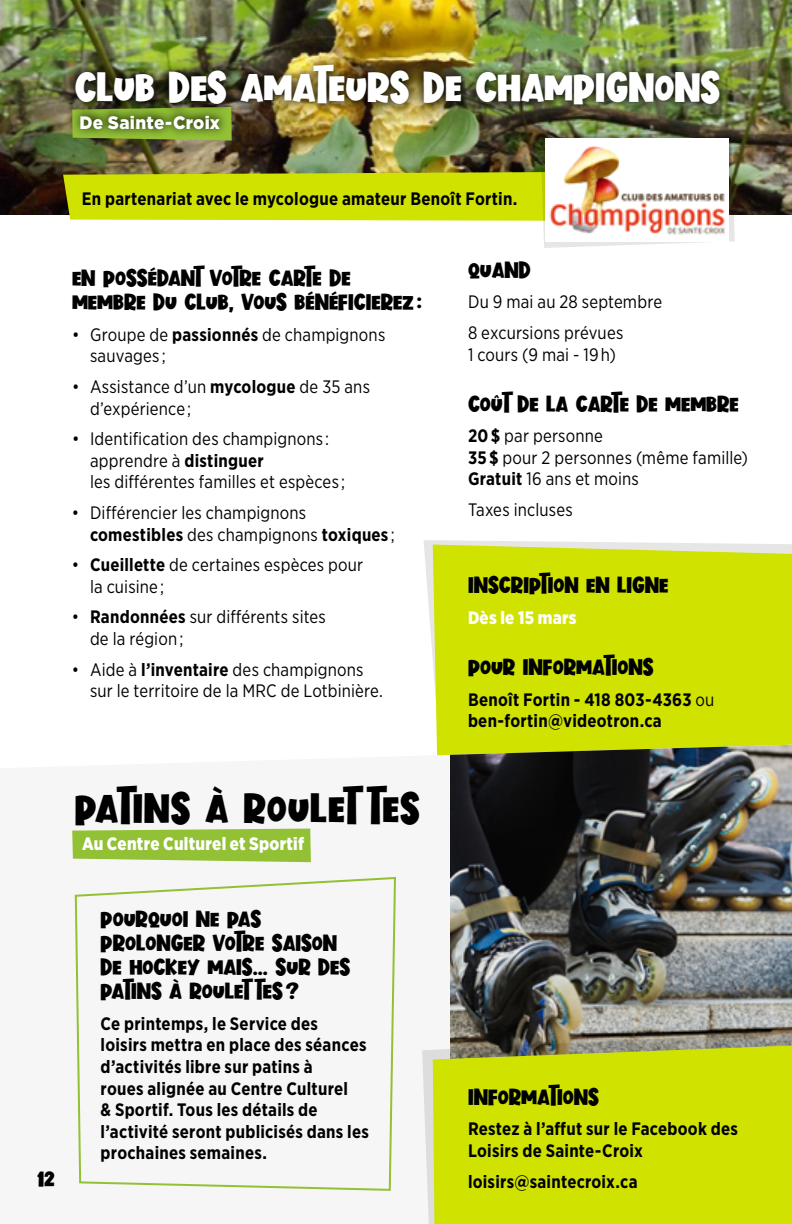
<style>
.page{position:relative;width:792px;height:1224px;background:#fff}
.page>*{position:absolute;margin:0;border:0;box-sizing:border-box;transform-origin:0 0}
.t1{font:40px "Blitzen Deer";color:#fff}
.t2{font:40px "Blitzen Deer";letter-spacing:.02em;color:#000}
.t3{font:22px/24px "Blitzen Deer";color:#000}
.t4{font:18px/21.6px "Gotham Narrow";letter-spacing:.01em;color:#000;scale:.95 1}
.t5{font:700 18px/21.6px "Gotham Narrow";letter-spacing:.015em;color:#000;scale:.95 1}
.t6{font:900 18px "Gotham Narrow";letter-spacing:.015em;color:#fff;scale:.95 1}
.t7{font:900 18px "Gotham";letter-spacing:.015em;color:#fff;scale:.95 1}
.s1{font-weight:700}
.s2{font-weight:400}
</style>
<div class="page">
<img style="left:0;top:0;width:792px;height:214px">
<svg style="left:424px;top:540px;width:368px;height:119px;fill:#eaeaea"></svg>
<div style="left:433px;top:545px;width:359px;height:200px;background:#cfe200"></div>
<img style="left:450px;top:745px;width:342px;height:286px">
<img style="left:66px;top:56px;width:662px;height:51px">
<img style="left:63px;top:107px;width:672px;height:141px">
<img style="left:545px;top:138px;width:183px;height:103px">
<svg style="left:72px;top:829px;width:239px;height:33px;background:#99c443"></svg>
<div style="left:74px;top:876px;width:322px;height:315px;background:#f6f6f6"></div>
<svg style="left:422px;top:1031px;width:370px;height:193px;background:#95928a"></svg>
<div style="left:433px;top:1046px;width:359px;height:178px;background:#cfe200"></div>
<h1 class="t1" style="left:75px;top:63px;width:647px">CLUB DES AMATEURS DE CHAMPIGNONS</h1>
<p class="t7" style="left:80px;top:110px;width:149px">De Sainte-Croix</p>
<p class="t5" style="left:82px;top:188px;width:460px">En partenariat avec le mycologue amateur Benoît Fortin.</p>
<p class="t3" style="left:72px;top:265px;width:351px">EN POSSÉDANT VOTRE CARTE DE<br>MEMBRE DU CLUB, VOUS BÉNÉFICIEREZ:</p>
<p class="t4" style="left:90px;top:323px;width:312px;text-indent:-18px">• Groupe de <span class="s1">passionnés</span> de champignons sauvages ;</p>
<p class="t4" style="left:90px;top:375px;width:296px;text-indent:-18px">• Assistance d’un <span class="s1">mycologue</span> de 35 ans d’expérience ;</p>
<p class="t4" style="left:90px;top:428px;width:270px;text-indent:-18px">• Identification des champignons : apprendre à <span class="s1">distinguer<br></span>les différentes familles et espèces ;</p>
<p class="t4" style="left:90px;top:501px;width:322px;text-indent:-18px">• Différencier les champignons <span class="s1">comestibles</span> des champignons <span class="s1">toxiques</span> ;</p>
<p class="t4" style="left:90px;top:554px;width:289px;text-indent:-18px">• <span class="s1">Cueillette</span> de certaines espèces pour la cuisine ;</p>
<p class="t4" style="left:90px;top:606px;width:250px;text-indent:-18px">• <span class="s1">Randonnées</span> sur différents sites de la région ;</p>
<p class="t4" style="left:90px;top:658px;width:310px;text-indent:-18px">• Aide à <span class="s1">l’inventaire</span> des champignons sur le territoire de la MRC de Lotbinière.</p>
<h1 class="t2" style="left:75px;top:784px;width:347px">PATINS À ROULET TES</h1>
<p class="t6" style="left:82px;top:832px;width:235px">Au Centre Culturel et Sportif</p>
<p class="t3" style="left:101px;top:906px;width:251px">POURQUOI NE PAS<br>PROLONGER VOTRE SAISON<br>DE HOCKEY MAIS... SUR DES<br>PATINS À ROULET TES?</p>
<p class="t5" style="left:101px;top:1012px;width:284px">Ce printemps, le Service des<br>loisirs mettra en place des séances d’activités libre sur patins à<br>roues alignée au Centre Culturel<br>&amp; Sportif. Tous les détails de l’activité seront publicisés dans les prochaines semaines.</p>
<p class="t3" style="left:468px;top:257px;width:64px">QUAND</p>
<p class="t4" style="left:468px;top:286px;width:206px;line-height:30.6px">Du 9 mai au 28 septembre<br>8 excursions prévues</p>
<p class="t4" style="left:468px;top:343px;width:157px">1 cours (9 mai - 19 h)</p>
<p class="t3" style="left:468px;top:391px;width:272px">COÛT DE LA CARTE DE MEMBRE</p>
<p class="t4" style="left:468px;top:425px;width:296px"><span class="s1">20 $</span> par personne<br><span class="s1">35 $</span> pour 2 personnes (même famille)<br><span class="s1">Gratuit</span> 16 ans et moins</p>
<p class="t4" style="left:468px;top:499px;width:112px">Taxes incluses</p>
<p class="t3" style="left:468px;top:573px;width:202px">INSCRIPTION EN LIGNE</p>
<p class="t6" style="left:468px;top:606px;width:116px">Dès le 15 mars</p>
<p class="t3" style="left:468px;top:654px;width:187px">POUR INFORMATIONS</p>
<p class="t5" style="left:468px;top:688px;width:261px">Benoît Fortin - 418 803-4363 <span class="s2">ou </span>ben-fortin@videotron.ca</p>
<p class="t3" style="left:468px;top:1084px;width:132px">INFORMATIONS</p>
<p class="t5" style="left:468px;top:1118px;width:286px">Restez à l’affut sur le Facebook des<br>Loisirs de Sainte-Croix</p>
<p class="t3" style="left:37px;top:1166px;width:20px">12</p>
<p class="t5" style="left:468px;top:1170px;width:180px">loisirs@saintecroix.ca</p>
</div>
